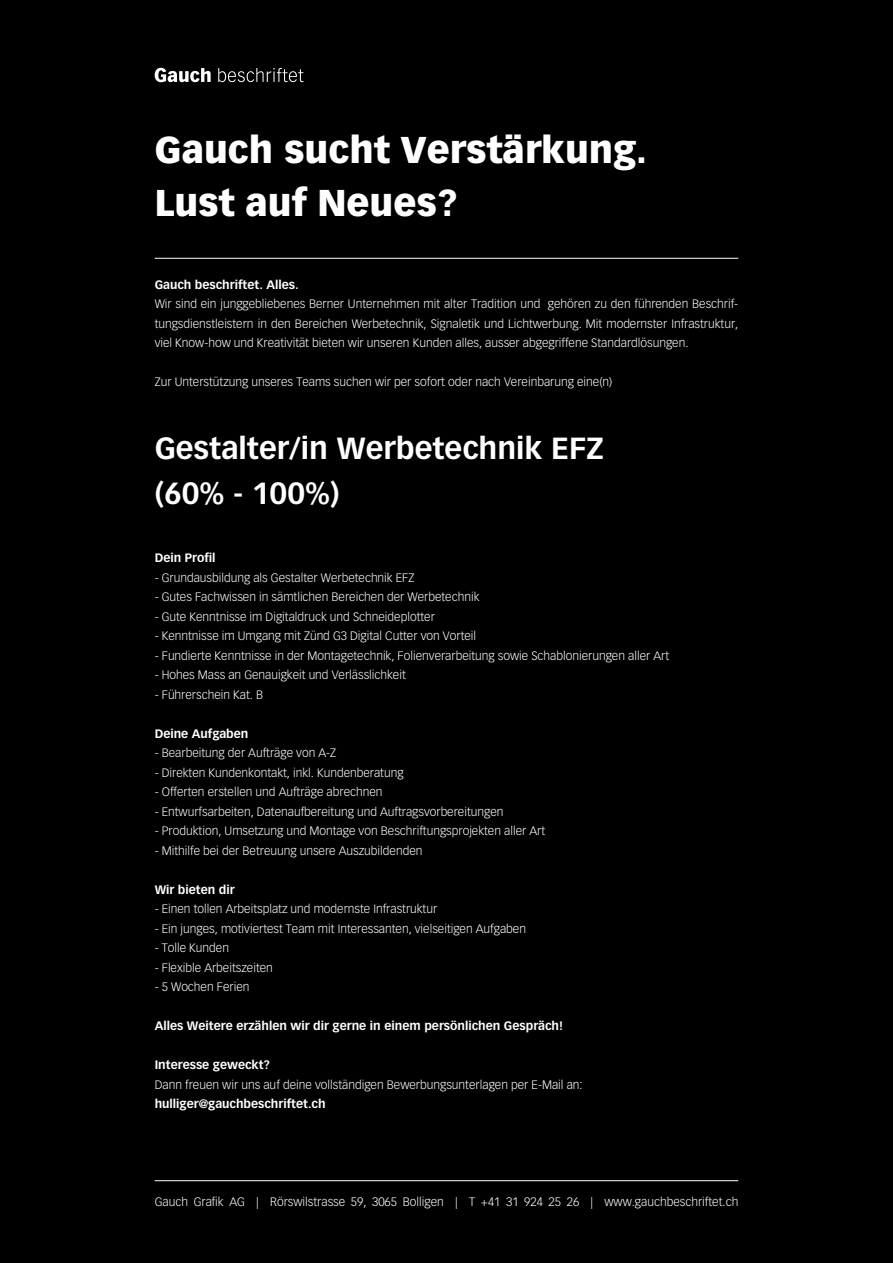
<style>
.page{position:relative;width:893px;height:1263px;background:#000}
.page>*{position:absolute;margin:0;border:0;box-sizing:border-box;transform-origin:0 0}
.t1{font:900 36.6px/52.9px "Vectora LT Pro";color:#fff}
.t2{font:700 30px/45px "Vectora LT Pro";color:#fff}
.t3{font:300 12px/19.5px "Vectora LT Pro";color:#fff;text-align:justify}
.t4{font:700 12px "Vectora LT Pro";color:#fff}
</style>
<div class="page">
<svg style="left:218px;top:68px;width:85px;height:14px"></svg>
<svg style="left:155px;top:68px;width:56px;height:14px"></svg>
<hr style="left:155px;top:1180px;width:583px;height:1px;background:#fff">
<hr style="left:155px;top:258px;width:583px;height:1px;background:#fff">
<h1 class="t1" style="left:155px;top:124px;width:494px">Gauch sucht Verstärkung.<br>Lust auf Neues?</h1>
<p class="t4" style="left:155px;top:277px;width:145px">Gauch beschriftet. Alles.</p>
<p class="t3" style="left:155px;top:294px;width:585px">Wir sind ein junggebliebenes Berner Unternehmen mit alter Tradition und gehören zu den führenden Beschrif&shy;tungsdienstleistern in den Bereichen Werbetechnik, Signaletik und Lichtwerbung. Mit modernster Infrastruktur, viel Know-how und Kreativität bieten wir unseren Kunden alles, ausser abgegriffene Standardlösungen.</p>
<p class="t3" style="left:155px;top:372px;width:459px">Zur Unterstützung unseres Teams suchen wir per sofort oder nach Vereinbarung eine(n)</p>
<h2 class="t2" style="left:155px;top:425px;width:450px">Gestalter/in Werbetechnik EFZ (60% - 100%)</h2>
<p class="t4" style="left:155px;top:551px;width:62px">Dein Profil</p>
<p class="t3" style="left:155px;top:568px;width:261px">- Grundausbildung als Gestalter Werbetechnik EFZ</p>
<p class="t3" style="left:155px;top:587px;width:326px">- Gutes Fachwissen in sämtlichen Bereichen der Werbetechnik</p>
<p class="t3" style="left:155px;top:607px;width:282px">- Gute Kenntnisse im Digitaldruck und Schneideplotter</p>
<p class="t3" style="left:155px;top:626px;width:323px">- Kenntnisse im Umgang mit Zünd G3 Digital Cutter von Vorteil</p>
<p class="t3" style="left:155px;top:646px;width:516px">- Fundierte Kenntnisse in der Montagetechnik, Folienverarbeitung sowie Schablonierungen aller Art</p>
<p class="t3" style="left:155px;top:665px;width:253px">- Hohes Mass an Genauigkeit und Verlässlichkeit</p>
<p class="t3" style="left:155px;top:685px;width:110px">- Führerschein Kat. B</p>
<p class="t4" style="left:155px;top:726px;width:95px">Deine Aufgaben</p>
<p class="t3" style="left:155px;top:743px;width:183px">- Bearbeitung der Aufträge von A-Z</p>
<p class="t3" style="left:155px;top:763px;width:250px">- Direkten Kundenkontakt, inkl. Kundenberatung</p>
<p class="t3" style="left:155px;top:782px;width:229px">- Offerten erstellen und Aufträge abrechnen</p>
<p class="t3" style="left:155px;top:802px;width:350px">- Entwurfsarbeiten, Datenaufbereitung und Auftragsvorbereitungen</p>
<p class="t3" style="left:155px;top:821px;width:392px">- Produktion, Umsetzung und Montage von Beschriftungsprojekten aller Art</p>
<p class="t3" style="left:155px;top:841px;width:269px">- Mithilfe bei der Betreuung unsere Auszubildenden</p>
<p class="t4" style="left:155px;top:882px;width:82px">Wir bieten dir</p>
<p class="t3" style="left:155px;top:899px;width:284px">- Einen tollen Arbeitsplatz und modernste Infrastruktur</p>
<p class="t3" style="left:155px;top:919px;width:373px">- Ein junges, motiviertest Team mit Interessanten, vielseitigen Aufgaben</p>
<p class="t3" style="left:155px;top:938px;width:76px">- Tolle Kunden</p>
<p class="t3" style="left:155px;top:958px;width:120px">- Flexible Arbeitszeiten</p>
<p class="t3" style="left:155px;top:977px;width:96px">- 5 Wochen Ferien</p>
<p class="t4" style="left:155px;top:1019px;width:410px">Alles Weitere erzählen wir dir gerne in einem persönlichen Gespräch!</p>
<p class="t4" style="left:155px;top:1058px;width:117px">Interesse geweckt?</p>
<p class="t3" style="left:155px;top:1075px;width:430px">Dann freuen wir uns auf deine vollständigen Bewerbungsunterlagen per E-Mail an:</p>
<p class="t4" style="left:155px;top:1097px;width:172px">hulliger@gauchbeschriftet.ch</p>
<p class="t3" style="left:155px;top:1192px;width:585px">Gauch Grafik AG | Rörswilstrasse 59, 3065 Bolligen | T +41 31 924 25 26 | www.gauchbeschriftet.ch</p>
</div>
